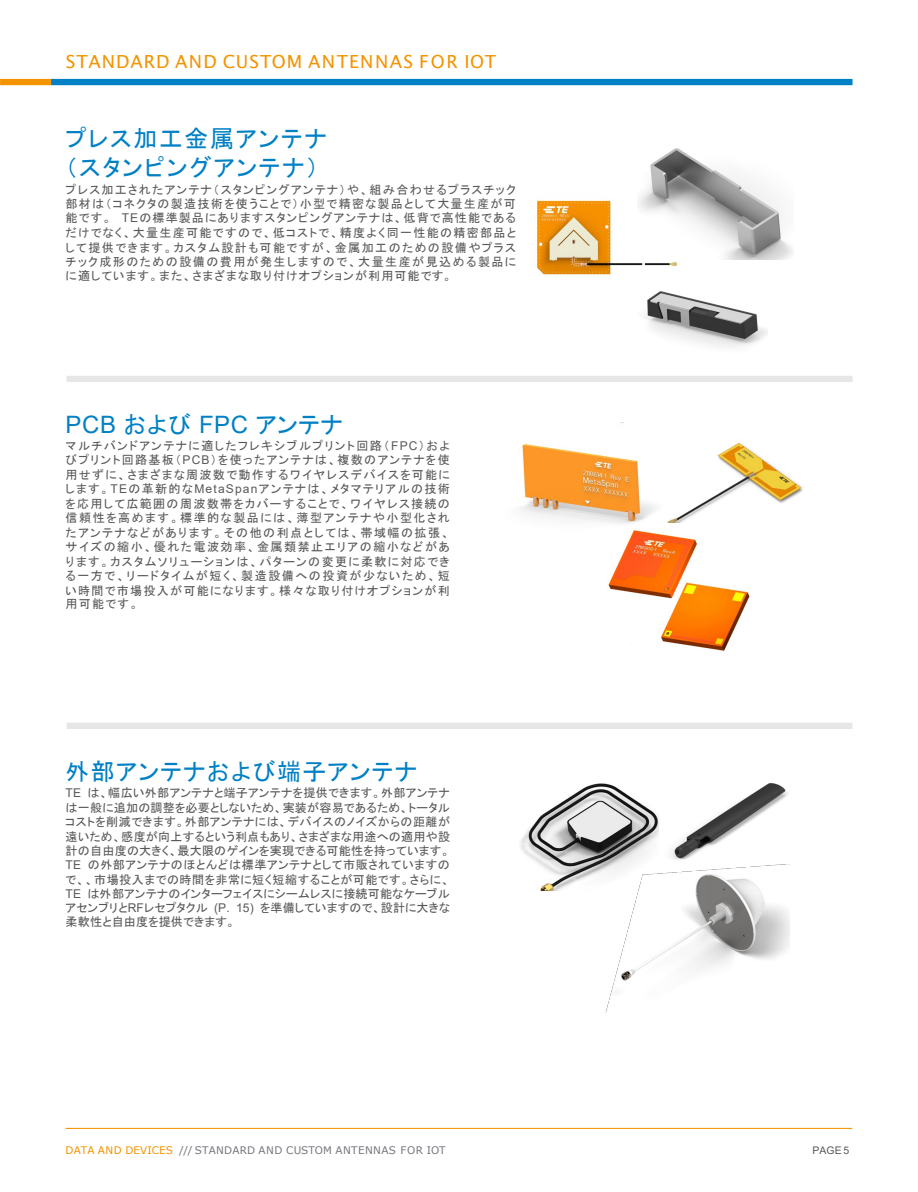
<style>
.page{position:relative;width:918px;height:1192px;background:#fff}
.page>*{position:absolute;margin:0;border:0;box-sizing:border-box;transform-origin:0 0}
.t1{font:24px "MS P Gothic";letter-spacing:.06em;color:#0080c5}
.t2{font:18px "Lucida Sans";letter-spacing:.06em;color:#f39300}
.t3{font:12px/14.4px "MS P Gothic";letter-spacing:.09em;color:#595757;text-align:justify}
.t4{font:10.5px "Verdana";letter-spacing:.015em;color:#75757c}
.t5{font:10.5px "Arial";color:#595757}
.s1{font-family:"Arial"}
.s2{color:#f39300}
</style>
<div class="page">
<div style="left:51px;top:79px;width:802px;height:6px;background:#0080c5"></div>
<div style="left:0;top:79px;width:51px;height:6px;background:#f39300"></div>
<img style="left:536px;top:200px;width:142px;height:75px">
<img style="left:638px;top:148px;width:155px;height:111px">
<img style="left:638px;top:269px;width:129px;height:78px">
<img style="left:666px;top:442px;width:138px;height:81px">
<img style="left:608px;top:534px;width:142px;height:117px">
<img style="left:520px;top:783px;width:139px;height:106px">
<img style="left:671px;top:783px;width:118px;height:77px">
<img style="left:605px;top:863px;width:185px;height:149px">
<div style="left:67px;top:375px;width:786px;height:7px;background:#e6e6e6"></div>
<div style="left:67px;top:722px;width:786px;height:6px;background:#e6e6e6"></div>
<hr style="left:66px;top:1127px;width:786px;height:1px;background:#f39300">
<img style="left:520px;top:422px;width:140px;height:112px">
<p class="t2" style="left:66px;top:51px;width:432px">STANDARD AND CUSTOM ANTENNAS FOR IOT</p>
<p class="t1" style="left:66px;top:127px;width:263px">プレス加工金属アンテナ</p>
<p class="t1" style="left:66px;top:156px;width:254px">（スタンピングアンテナ）</p>
<p class="t3" style="left:66px;top:182px;width:452px">プレス加工されたアンテナ（スタンピングアンテナ）や、組み合わせるプラスチック部材は（コネクタの製造技術を使うことで）小型で精密な製品として大量生産が可能です。 <span class="s1">TE</span>の標準製品にありますスタンピングアンテナは、低背で高性能であるだけでなく、大量生産可能ですので、低コストで、精度よく同一性能の精密部品として提供できます。カスタム設計も可能ですが、金属加工のための設備やプラスチック成形のための設備の費用が発生しますので、大量生産が見込める製品にに適しています。また、さまざまな取り付けオプションが利用可能です。</p>
<p class="t1" style="left:66px;top:412px;width:279px"><span class="s1">PCB</span> および <span class="s1">FPC</span> アンテナ</p>
<p class="t3" style="left:66px;top:438px;width:386px">マルチバンドアンテナに適したフレキシブルプリント回路（<span class="s1">FPC</span>）およびプリント回路基板（<span class="s1">PCB</span>）を使ったアンテナは、複数のアンテナを使用せずに、さまざまな周波数で動作するワイヤレスデバイスを可能にします。<span class="s1">TE</span>の革新的な<span class="s1">MetaSpan</span>アンテナは、メタマテリアルの技術を応用して広範囲の周波数帯をカバーすることで、ワイヤレス接続の信頼性を高めます。標準的な製品には、薄型アンテナや小型化されたアンテナなどがあります。その他の利点としては、帯域幅の拡張、サイズの縮小、優れた電波効率、金属類禁止エリアの縮小などがあります。カスタムソリューションは、パターンの変更に柔軟に対応できる一方で、リードタイムが短く、製造設備への投資が少ないため、短い時間で市場投入が可能になります。様々な取り付けオプションが利用可能です。</p>
<p class="t1" style="left:66px;top:758px;width:353px">外部アンテナおよび端子アンテナ</p>
<p class="t3" style="left:66px;top:785px;width:386px"><span class="s1">TE</span> は、幅広い外部アンテナと端子アンテナを提供できます。外部アンテナは一般に追加の調整を必要としないため、実装が容易であるため、トータルコストを削減できます。外部アンテナには、デバイスのノイズからの距離が遠いため、感度が向上するという利点もあり、さまざまな用途への適用や設計の自由度の大きく、最大限のゲインを実現できる可能性を持っています。<span class="s1">TE</span> の外部アンテナのほとんどは標準アンテナとして市販されていますので、、市場投入までの時間を非常に短く短縮することが可能です。さらに、<span class="s1">TE</span> は外部アンテナのインターフェイスにシームレスに接続可能なケーブルアセンブリと<span class="s1">RF</span>レセプタクル <span class="s1">(P. 15)</span> を準備していますので、設計に大きな柔軟性と自由度を提供できます。</p>
<p class="t4" style="left:66px;top:1142px;width:381px"><span class="s2">DATA AND DEVICES</span> /// STANDARD AND CUSTOM ANTENNAS FOR IOT</p>
<p class="t5" style="left:813px;top:1142px;width:38px">PAGE 5</p>
</div>
